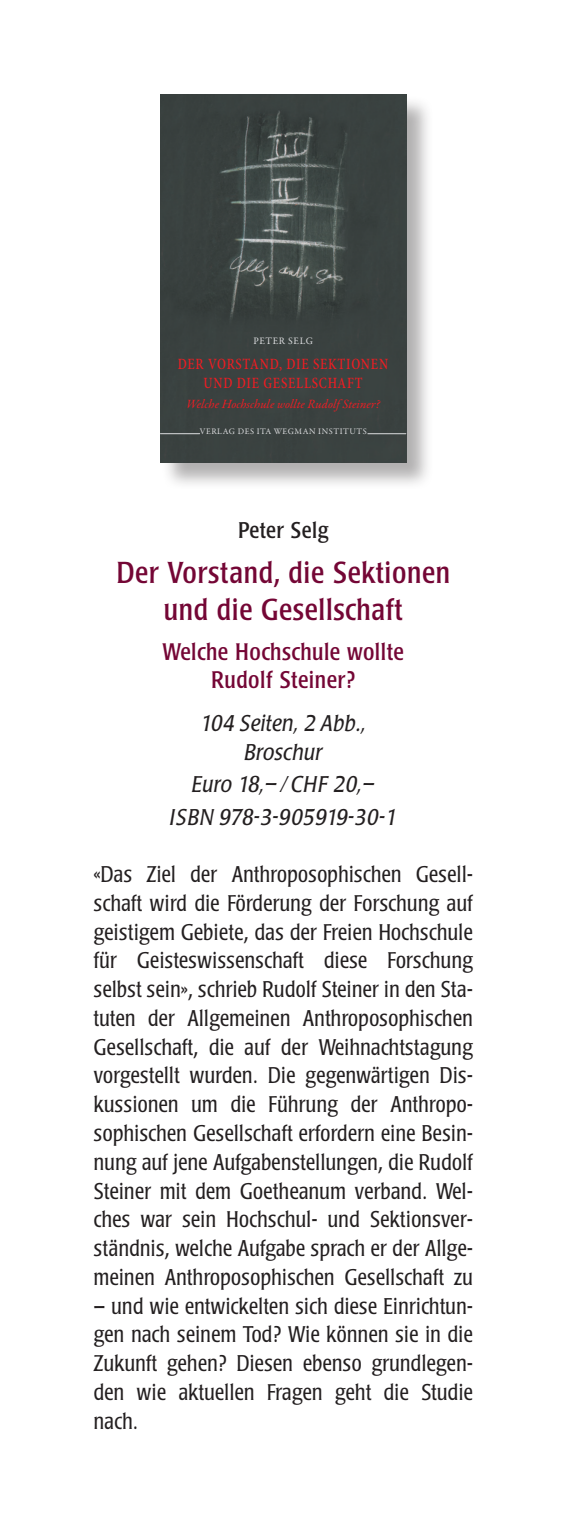
<style>
.page{position:relative;width:567px;height:1524px;background:#fff}
.page>*{position:absolute;margin:0;border:0;box-sizing:border-box;transform-origin:0 0}
.t1{font:condensed 30px/37.5px "Poppl Laudatio";letter-spacing:.02em;color:#740635;text-align:center}
.t2{font:condensed 23.75px/28.8px "Poppl Laudatio";letter-spacing:.02em;color:#740635;text-align:center}
.t3{font:300 condensed 22.5px/28.8px "Poppl Laudatio";letter-spacing:.02em;color:#231f20;text-align:justify}
.t4{font:italic 22.5px/28.8px "Poppl Laudatio";letter-spacing:.02em;color:#231f20;text-align:center;scale:.9 1}
.t5{font:condensed 22.5px "Poppl Laudatio";letter-spacing:.02em;color:#231f20}
.t6{font:500 condensed 15.75px/19px "Minion Pro";letter-spacing:.055em;color:#ee1d23;text-align:center;scale:.9 1}
.t7{font:italic 12.75px "Garamond Premr Pro";letter-spacing:.005em;color:#ee1d23}
.t8{font:10px "Garamond Premr Pro";letter-spacing:.06em;color:#dcdddf}
.t9{font:8.5px "Garamond Premr Pro";letter-spacing:.065em;color:#dcdddf}
</style>
<div class="page">
<div style="left:161px;top:95px;width:273px;height:395px;background:#231f20;opacity:.35"></div>
<img style="left:160px;top:94px;width:246px;height:368px">
<hr style="left:160px;top:433px;width:40px;height:1px;background:#dcdddf">
<hr style="left:368px;top:433px;width:38px;height:1px;background:#dcdddf">
<p class="t8" style="left:253px;top:335px;width:61px">PETER SELG</p>
<p class="t6" style="left:178px;top:354px;width:235px">DER VORSTAND, DIE SEKTIONEN<br>UND DIE GESELLSCHAFT</p>
<p class="t7" style="left:186px;top:396px;width:195px">Welche Hochschule wollte Rudolf Steiner?</p>
<p class="t9" style="left:200px;top:426px;width:168px">VERLAG DES ITA WEGMAN INSTITUTS</p>
<p class="t5" style="left:238px;top:518px;width:92px">Peter Selg</p>
<h1 class="t1" style="left:116px;top:554px;width:335px">Der Vorstand, die Sektionen und die Gesellschaft</h1>
<p class="t2" style="left:163px;top:637px;width:243px">Welche Hochschule wollte<br>Rudolf Steiner?</p>
<p class="t4" style="left:201px;top:709px;width:185px">104 Seiten, 2 Abb.,<br>Broschur</p>
<p class="t4" style="left:170px;top:769px;width:254px;line-height:32.2px">Euro 18,– / CHF 20,–<br>ISBN 978-3-905919-30-1</p>
<p class="t3" style="left:94px;top:860px;width:380px">«Das Ziel der Anthroposophischen Gesell&shy;schaft wird die Förderung der Forschung auf geistigem Gebiete, das der Freien Hochschule für Geisteswissenschaft diese Forschung selbst sein», schrieb Rudolf Steiner in den Sta&shy;tuten der Allgemeinen Anthroposophischen Gesellschaft, die auf der Weihnachtstagung vorgestellt wurden. Die gegenwärtigen Dis&shy;kussionen um die Führung der Anthropo&shy;sophischen Gesellschaft erfordern eine Besin&shy;nung auf jene Aufgabenstellungen, die Rudolf Steiner mit dem Goetheanum verband. Wel&shy;ches war sein Hochschul- und Sektionsver&shy;ständnis, welche Aufgabe sprach er der Allge&shy;meinen Anthroposophischen Gesellschaft zu</p>
<p class="t3" style="left:94px;top:1292px;width:380px">– und wie entwickelten sich diese Einrichtun&shy;gen nach seinem Tod? Wie können sie in die Zukunft gehen? Diesen ebenso grundlegen&shy;den wie aktuellen Fragen geht die Studie nach.</p>
</div>
